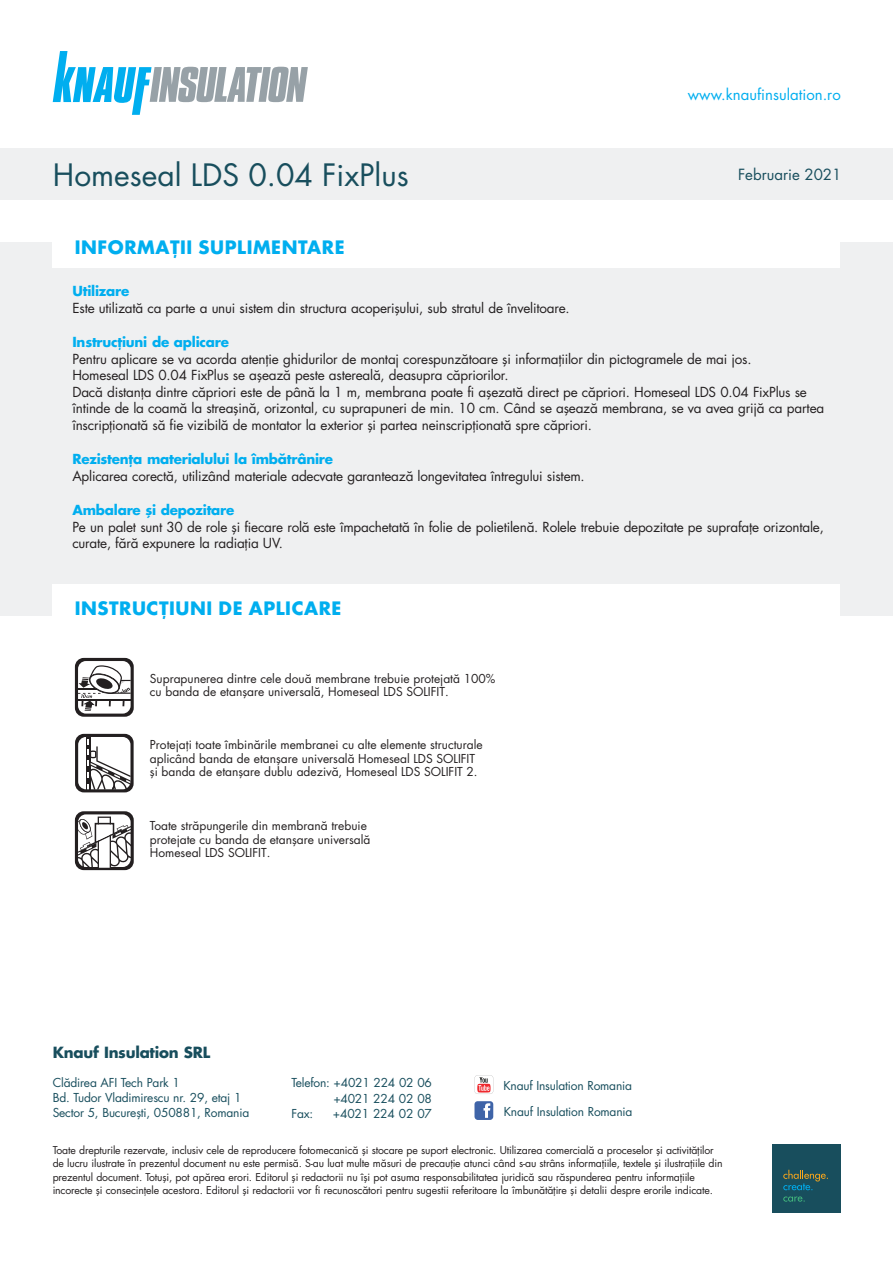
<style>
.page{position:relative;width:893px;height:1263px;background:#fff}
.page>*{position:absolute;margin:0;border:0;box-sizing:border-box;transform-origin:0 0}
.t1{font:30px "Futura CE";color:#184e5d}
.t2{font:700 18px "Futura CE";letter-spacing:.03em;color:#00aeef}
.t3{font:15px "Futura CE";color:#00aeef}
.t4{font:700 15px "Futura CE";letter-spacing:-.015em;color:#184e5d}
.t5{font:15px "Futura CE";color:#184e5d}
.t6{font:13.5px/16.5px "Futura CE";letter-spacing:-.015em;color:#231f20}
.t7{font:700 13.5px "Futura CE";letter-spacing:-.015em;color:#00aeef}
.t8{font:12px/13.5px "Futura CE";color:#231f20}
.t9{font:12px/15px "Futura CE";letter-spacing:-.015em;color:#184e5d}
.t10{font:10.5px/13.2px "Futura CE";letter-spacing:-.015em;color:#231f20}
</style>
<div class="page">
<div style="left:0;top:242px;width:893px;height:374px;background:#eff0f1"></div>
<div style="left:0;top:149px;width:893px;height:51px;background:#eff0f1"></div>
<svg style="left:53px;top:51px;width:255px;height:64px"></svg>
<div style="left:53px;top:233px;width:787px;height:35px;background:#fff"></div>
<div style="left:53px;top:584px;width:787px;height:61px;background:#fff"></div>
<div style="left:772px;top:1144px;width:68px;height:68px;background:#184e5d"></div>
<svg style="left:783px;top:1170px;width:45px;height:20px"></svg>
<svg style="left:783px;top:1196px;width:22px;height:6px"></svg>
<svg style="left:474px;top:1075px;width:19px;height:19px"></svg>
<svg style="left:474px;top:1101px;width:19px;height:19px"></svg>
<svg style="left:75px;top:658px;width:59px;height:59px"></svg>
<svg style="left:75px;top:811px;width:59px;height:59px"></svg>
<svg style="left:75px;top:734px;width:59px;height:58px"></svg>
<p class="t3" style="left:688px;top:89px;width:154px">www.knaufinsulation.ro</p>
<h1 class="t1" style="left:53px;top:165px;width:357px">Homeseal LDS 0.04 FixPlus</h1>
<p class="t5" style="left:738px;top:170px;width:105px">Februarie 2021</p>
<h2 class="t2" style="left:75px;top:241px;width:271px">INFORMAȚII SUPLIMENTARE</h2>
<p class="t7" style="left:72px;top:286px;width:58px">Utilizare</p>
<p class="t7" style="left:72px;top:337px;width:158px">Instrucţiuni de aplicare</p>
<p class="t6" style="left:72px;top:301px;width:499px">Este utilizată ca parte a unui sistem din structura acoperişului, sub stratul de învelitoare.</p>
<p class="t6" style="left:72px;top:352px;width:753px">Pentru aplicare se va acorda atenţie ghidurilor de montaj corespunzătoare şi informaţiilor din pictogramele de mai jos.<br>Homeseal LDS 0.04 FixPlus se aşează peste astereală, deasupra căpriorilor.<br>Dacă distanţa dintre căpriori este de până la 1 m, membrana poate fi aşezată direct pe căpriori. Homeseal LDS 0.04 FixPlus se întinde de la coamă la streaşină, orizontal, cu suprapuneri de min. 10 cm. Când se aşează membrana, se va avea grijă ca partea înscripţionată să fie vizibilă de montator la exterior şi partea neinscripţionată spre căpriori.</p>
<p class="t6" style="left:72px;top:470px;width:514px">Aplicarea corectă, utilizând materiale adecvate garantează longevitatea întregului sistem.</p>
<p class="t6" style="left:72px;top:521px;width:753px">Pe un palet sunt 30 de role şi fiecare rolă este împachetată în folie de polietilenă. Rolele trebuie depozitate pe suprafaţe orizontale, curate, fără expunere la radiaţia UV.</p>
<p class="t7" style="left:72px;top:454px;width:262px">Rezistenţa materialului la îmbătrânire</p>
<p class="t7" style="left:72px;top:505px;width:163px">Ambalare şi depozitare</p>
<h2 class="t2" style="left:75px;top:602px;width:268px">INSTRUCŢIUNI DE APLICARE</h2>
<p class="t8" style="left:150px;top:673px;width:347px">Suprapunerea dintre cele două membrane trebuie protejată 100% cu banda de etanşare universală, Homeseal LDS SOLIFIT.</p>
<p class="t8" style="left:150px;top:740px;width:334px">Protejaţi toate îmbinările membranei cu alte elemente structurale aplicând banda de etanşare universală Homeseal LDS SOLIFIT şi banda de etanşare dublu adezivă, Homeseal LDS SOLIFIT 2.</p>
<p class="t8" style="left:150px;top:821px;width:222px">Toate străpungerile din membrană trebuie protejate cu banda de etanşare universală<br>Homeseal LDS SOLIFIT.</p>
<p class="t4" style="left:53px;top:1047px;width:159px">Knauf Insulation SRL</p>
<p class="t9" style="left:53px;top:1077px;width:198px">Clădirea AFI Tech Park 1<br>Bd. Tudor Vladimirescu nr. 29, etaj 1<br>Sector 5, Bucureşti, 050881, Romania</p>
<p class="t9" style="left:292px;top:1077px;width:142px">Telefon: +4021 224 02 06</p>
<p class="t9" style="left:333px;top:1092px;width:100px">+4021 224 02 08</p>
<p class="t9" style="left:292px;top:1107px;width:23px">Fax:</p>
<p class="t9" style="left:333px;top:1107px;width:100px">+4021 224 02 07</p>
<p class="t9" style="left:503px;top:1074px;width:130px;line-height:26px">Knauf Insulation Romania<br>Knauf Insulation Romania</p>
<p class="t10" style="left:53px;top:1145px;width:671px">Toate drepturile rezervate, inclusiv cele de reproducere fotomecanică şi stocare pe suport electronic. Utilizarea comercială a proceselor şi activităţilor de lucru ilustrate în prezentul document nu este permisă. S-au luat multe măsuri de precauţie atunci când s-au strâns informaţiile, textele şi ilustraţiile din prezentul document. Totuşi, pot apărea erori. Editorul şi redactorii nu îşi pot asuma responsabilitatea juridică sau răspunderea pentru informaţiile incorecte şi consecinţele acestora. Editorul şi redactorii vor fi recunoscători pentru sugestii referitoare la îmbunătăţire şi detalii despre erorile indicate.</p>
</div>
